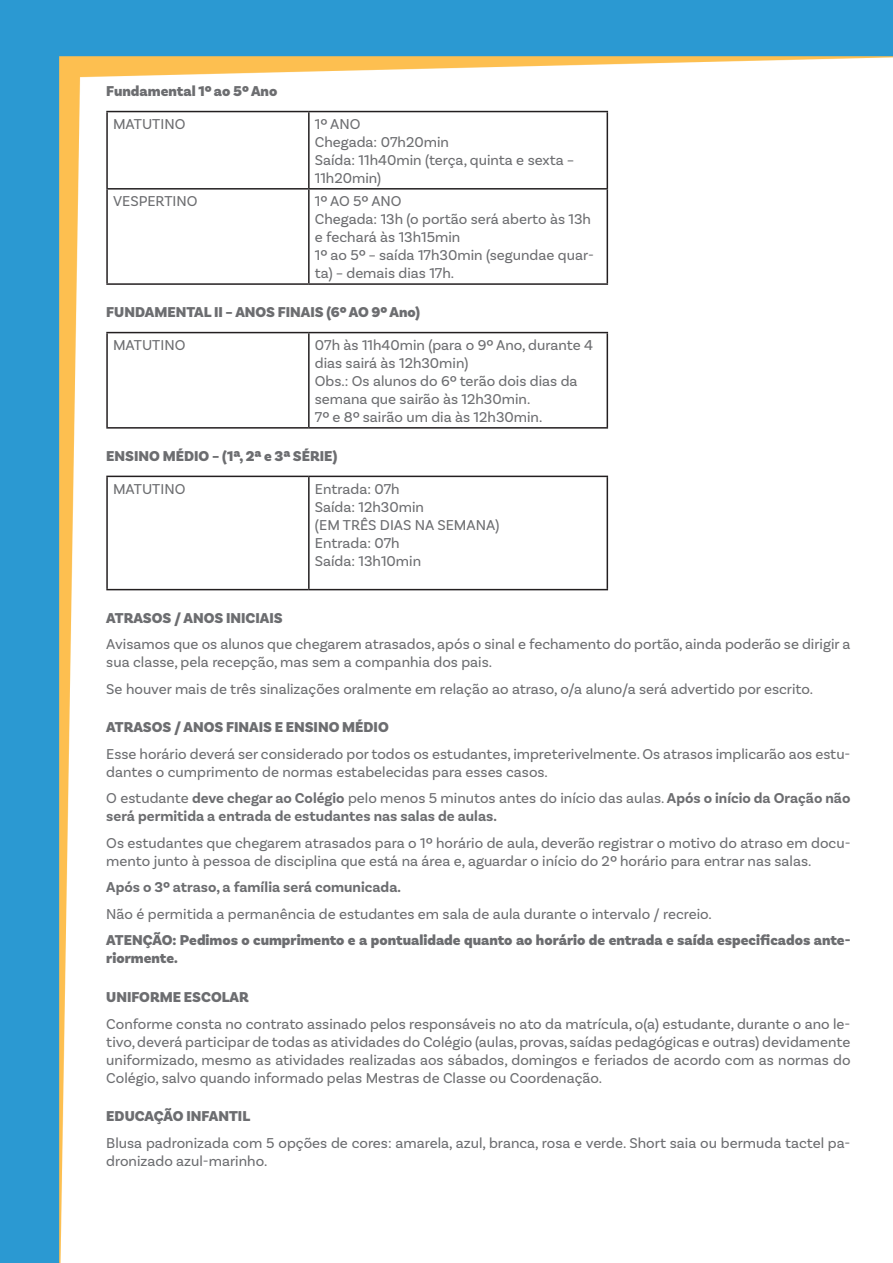
<style>
.page{position:relative;width:893px;height:1263px;background:#fff}
.page>*{position:absolute;margin:0;border:0;box-sizing:border-box;transform-origin:0 0}
.t1{font:15px/18px "Basic Sans";color:#6c6d70}
.t2{font:900 15px/18px "Basic Sans";color:#6c6d70}
.t3{font:700 15px/18px "Basic Sans";color:#6c6d70}
.s1{font-weight:400}
</style>
<div class="page">
<img style="left:0;top:0;width:893px;height:1263px">
<hr style="left:106px;top:111px;width:203px;height:1px;background:#231f20">
<hr style="left:106px;top:112px;width:2px;height:76px;background:#231f20">
<hr style="left:309px;top:111px;width:299px;height:1px;background:#231f20">
<hr style="left:308px;top:112px;width:2px;height:76px;background:#231f20">
<hr style="left:607px;top:112px;width:1px;height:76px;background:#231f20">
<hr style="left:106px;top:188px;width:203px;height:2px;background:#231f20">
<hr style="left:106px;top:190px;width:2px;height:93px;background:#231f20">
<hr style="left:309px;top:188px;width:299px;height:2px;background:#231f20">
<hr style="left:308px;top:190px;width:2px;height:93px;background:#231f20">
<hr style="left:607px;top:190px;width:1px;height:93px;background:#231f20">
<hr style="left:106px;top:283px;width:203px;height:2px;background:#231f20">
<hr style="left:309px;top:283px;width:299px;height:2px;background:#231f20">
<hr style="left:106px;top:332px;width:203px;height:1px;background:#231f20">
<hr style="left:106px;top:333px;width:2px;height:94px;background:#231f20">
<hr style="left:309px;top:332px;width:299px;height:1px;background:#231f20">
<hr style="left:308px;top:333px;width:2px;height:94px;background:#231f20">
<hr style="left:607px;top:333px;width:1px;height:94px;background:#231f20">
<hr style="left:106px;top:427px;width:203px;height:2px;background:#231f20">
<hr style="left:309px;top:427px;width:299px;height:2px;background:#231f20">
<hr style="left:106px;top:476px;width:203px;height:1px;background:#231f20">
<hr style="left:106px;top:477px;width:2px;height:112px;background:#231f20">
<hr style="left:309px;top:476px;width:299px;height:1px;background:#231f20">
<hr style="left:308px;top:477px;width:2px;height:112px;background:#231f20">
<hr style="left:607px;top:477px;width:1px;height:112px;background:#231f20">
<hr style="left:106px;top:589px;width:203px;height:1px;background:#231f20">
<hr style="left:309px;top:589px;width:299px;height:1px;background:#231f20">
<p class="t2" style="left:106px;top:83px;width:173px">Fundamental 1º ao 5º Ano</p>
<p class="t1" style="left:113px;top:115px;width:74px">MATUTINO</p>
<p class="t1" style="left:315px;top:115px;width:261px">1º ANO<br>Chegada: 07h20min<br>Saída: 11h40min (terça, quinta e sexta –<br>11h20min)</p>
<p class="t1" style="left:113px;top:192px;width:86px">VESPERTINO</p>
<p class="t1" style="left:315px;top:192px;width:281px">1º AO 5º ANO<br>Chegada: 13h (o portão será aberto às 13h e fechará às 13h15min<br>1º ao 5º – saída 17h30min (segundae quar&shy;ta) – demais dias 17h.</p>
<p class="t2" style="left:106px;top:304px;width:315px">FUNDAMENTAL II – ANOS FINAIS (6º AO 9º Ano)</p>
<p class="t1" style="left:113px;top:336px;width:74px">MATUTINO</p>
<p class="t1" style="left:315px;top:336px;width:280px">07h às 11h40min (para o 9º Ano, durante 4 dias sairá às 12h30min)<br>Obs.: Os alunos do 6º terão dois dias da semana que sairão às 12h30min.<br>7º e 8º sairão um dia às 12h30min.</p>
<p class="t2" style="left:106px;top:447px;width:233px">ENSINO MÉDIO – (1ª, 2ª e 3ª SÉRIE)</p>
<p class="t1" style="left:113px;top:479px;width:74px">MATUTINO</p>
<p class="t1" style="left:315px;top:479px;width:186px">Entrada: 07h<br>Saída: 12h30min<br>(EM TRÊS DIAS NA SEMANA)<br>Entrada: 07h<br>Saída: 13h10min</p>
<p class="t2" style="left:106px;top:609px;width:178px">ATRASOS / ANOS INICIAIS</p>
<p class="t1" style="left:106px;top:635px;width:746px">Avisamos que os alunos que chegarem atrasados, após o sinal e fechamento do portão, ainda poderão se dirigir a sua classe, pela recepção, mas sem a companhia dos pais.</p>
<p class="t1" style="left:106px;top:680px;width:708px">Se houver mais de três sinalizações oralmente em relação ao atraso, o/a aluno/a será advertido por escrito.</p>
<p class="t2" style="left:106px;top:719px;width:284px">ATRASOS / ANOS FINAIS E ENSINO MÉDIO</p>
<p class="t1" style="left:106px;top:745px;width:746px">Esse horário deverá ser considerado por todos os estudantes, impreterivelmente. Os atrasos implicarão aos estu&shy;dantes o cumprimento de normas estabelecidas para esses casos.</p>
<p class="t3" style="left:106px;top:790px;width:746px"><span class="s1">O estudante</span> deve chegar ao Colégio <span class="s1">pelo menos 5 minutos antes do início das aulas.</span> Após o início da Oração não será permitida a entrada de estudantes nas salas de aulas.</p>
<p class="t1" style="left:106px;top:834px;width:746px">Os estudantes que chegarem atrasados para o 1º horário de aula, deverão registrar o motivo do atraso em docu&shy;mento junto à pessoa de disciplina que está na área e, aguardar o início do 2º horário para entrar nas salas.</p>
<p class="t3" style="left:106px;top:879px;width:296px">Após o 3º atraso, a família será comunicada.</p>
<p class="t1" style="left:106px;top:905px;width:607px">Não é permitida a permanência de estudantes em sala de aula durante o intervalo / recreio.</p>
<p class="t2" style="left:106px;top:932px;width:746px">ATENÇÃO: Pedimos o cumprimento e a pontualidade quanto ao horário de entrada e saída especificados ante&shy;riormente.</p>
<p class="t2" style="left:106px;top:988px;width:144px">UNIFORME ESCOLAR</p>
<p class="t1" style="left:106px;top:1014px;width:746px;text-align:justify">Conforme consta no contrato assinado pelos responsáveis no ato da matrícula, o(a) estudante, durante o ano le&shy;tivo, deverá participar de todas as atividades do Colégio (aulas, provas, saídas pedagógicas e outras) devidamente uniformizado, mesmo as atividades realizadas aos sábados, domingos e feriados de acordo com as normas do Colégio, salvo quando informado pelas Mestras de Classe ou Coordenação.</p>
<p class="t2" style="left:106px;top:1107px;width:145px">EDUCAÇÃO INFANTIL</p>
<p class="t1" style="left:106px;top:1133px;width:746px">Blusa padronizada com 5 opções de cores: amarela, azul, branca, rosa e verde. Short saia ou bermuda tactel pa&shy;dronizado azul-marinho.</p>
</div>
